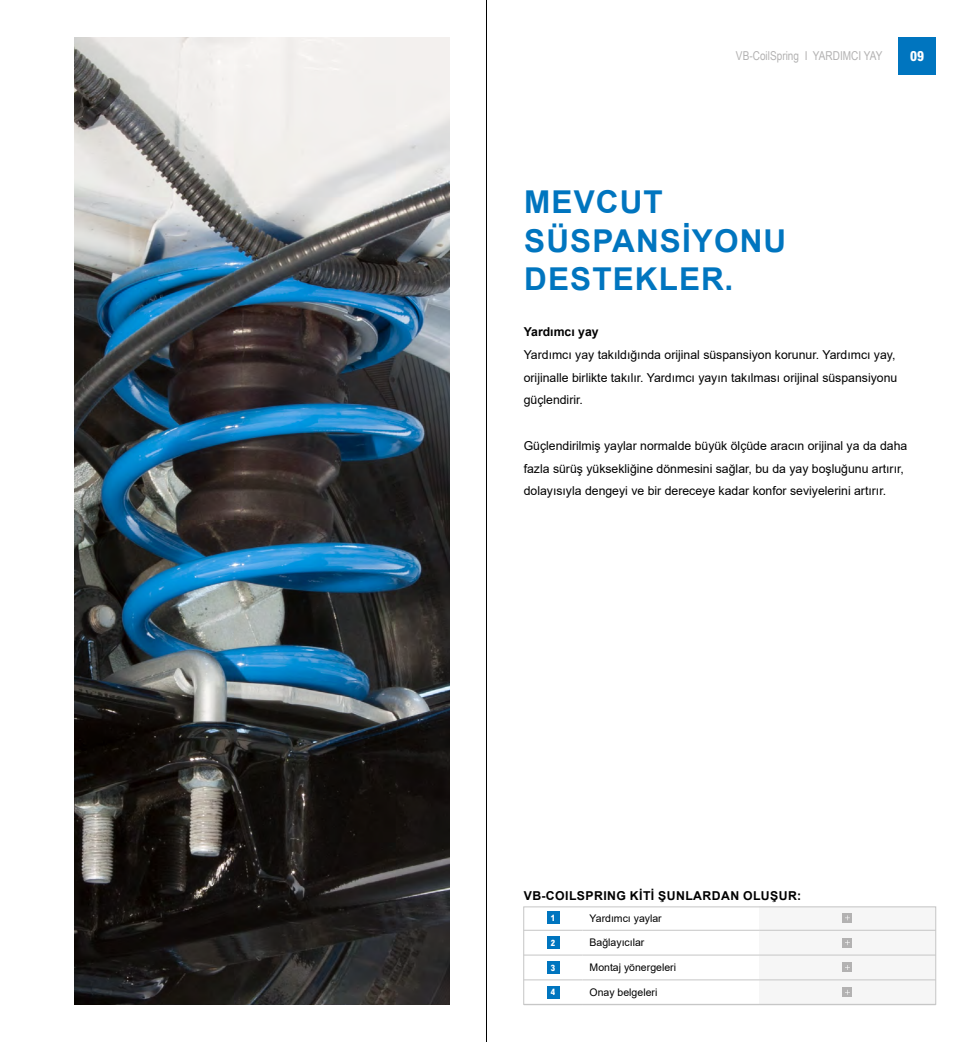
<style>
.page{position:relative;width:973px;height:1042px;background:#fff}
.page>*{position:absolute;margin:0;border:0;box-sizing:border-box;transform-origin:0 0}
.t1{font:700 31.5px/38.5px "Arial";letter-spacing:.035em;color:#0075bf}
.t2{font:800 condensed 14px "Arial MT Std";color:#fff}
.t3{font:12.25px/22.8px "Arial";color:#000}
.t4{font:700 12.25px "Arial";letter-spacing:.035em;color:#000}
.t5{font:12.25px "Arial Narrow";color:#b3b2b2}
.t6{font:700 12.25px "Arial";color:#000}
.t7{font:10.5px "Arial";color:#000}
.t8{font:800 condensed 8.75px "Arial MT Std";color:#fff}
</style>
<div class="page">
<img style="left:74px;top:37px;width:375px;height:968px">
<div style="left:898px;top:37px;width:37px;height:37px;background:#0075bf"></div>
<div style="left:759px;top:906px;width:176px;height:99px;background:#f6f6f6"></div>
<div style="left:523px;top:906px;width:413px;height:99px;border:1px solid #c6c6c6"></div>
<div style="left:547px;top:911px;width:12px;height:13px;background:#0075bf"></div>
<div style="left:547px;top:936px;width:12px;height:13px;background:#0075bf"></div>
<div style="left:547px;top:961px;width:12px;height:12px;background:#0075bf"></div>
<div style="left:547px;top:986px;width:12px;height:12px;background:#0075bf"></div>
<hr style="left:523px;top:930px;width:59px;height:1px;background:#c6c6c6">
<hr style="left:582px;top:930px;width:177px;height:1px;background:#c6c6c6">
<hr style="left:759px;top:930px;width:176px;height:1px;background:#c6c6c6">
<hr style="left:523px;top:955px;width:59px;height:1px;background:#c6c6c6">
<hr style="left:582px;top:955px;width:177px;height:1px;background:#c6c6c6">
<hr style="left:759px;top:955px;width:176px;height:1px;background:#c6c6c6">
<hr style="left:523px;top:979px;width:59px;height:1px;background:#c6c6c6">
<hr style="left:582px;top:979px;width:177px;height:1px;background:#c6c6c6">
<hr style="left:759px;top:979px;width:176px;height:1px;background:#c6c6c6">
<hr style="left:523px;top:1004px;width:59px;height:1px;background:#c6c6c6">
<hr style="left:582px;top:1004px;width:177px;height:1px;background:#c6c6c6">
<hr style="left:759px;top:1004px;width:176px;height:1px;background:#c6c6c6">
<svg style="left:842px;top:913px;width:10px;height:10px"></svg>
<div style="left:842px;top:937px;width:10px;height:10px;background:#b3b2b2"></div>
<div style="left:842px;top:962px;width:10px;height:10px;background:#b3b2b2"></div>
<div style="left:842px;top:987px;width:10px;height:10px;background:#b3b2b2"></div>
<hr style="left:486px;top:0;width:1px;height:1042px;background:#000">
<p class="t5" style="left:735px;top:47px;width:148px">VB-CoilSpring I YARDIMCI YAY</p>
<p class="t2" style="left:909px;top:47px;width:15px">09</p>
<h1 class="t1" style="left:524px;top:183px;width:263px">MEVCUT<br>SÜSPANSİYONU<br>DESTEKLER.</h1>
<p class="t6" style="left:523px;top:323px;width:76px">Yardımcı yay</p>
<p class="t3" style="left:523px;top:343px;width:375px">Yardımcı yay takıldığında orijinal süspansiyon korunur. Yardımcı yay, orijinalle birlikte takılır. Yardımcı yayın takılması orijinal süspansiyonu güçlendirir.</p>
<p class="t3" style="left:523px;top:434px;width:385px">Güçlendirilmiş yaylar normalde büyük ölçüde aracın orijinal ya da daha fazla sürüş yüksekliğine dönmesini sağlar, bu da yay boşluğunu artırır, dolayısıyla dengeyi ve bir dereceye kadar konfor seviyelerini artırır.</p>
<p class="t4" style="left:524px;top:887px;width:279px">VB-COILSPRING KİTİ ŞUNLARDAN OLUŞUR:</p>
<p class="t8" style="left:551px;top:912px;width:6px">1</p>
<p class="t8" style="left:551px;top:937px;width:6px">2</p>
<p class="t8" style="left:551px;top:962px;width:6px">3</p>
<p class="t8" style="left:551px;top:987px;width:6px">4</p>
<p class="t7" style="left:589px;top:911px;width:74px">Yardımcı yaylar</p>
<p class="t7" style="left:589px;top:935px;width:56px">Bağlayıcılar</p>
<p class="t7" style="left:589px;top:960px;width:88px">Montaj yönergeleri</p>
<p class="t7" style="left:589px;top:985px;width:69px">Onay belgeleri</p>
</div>
